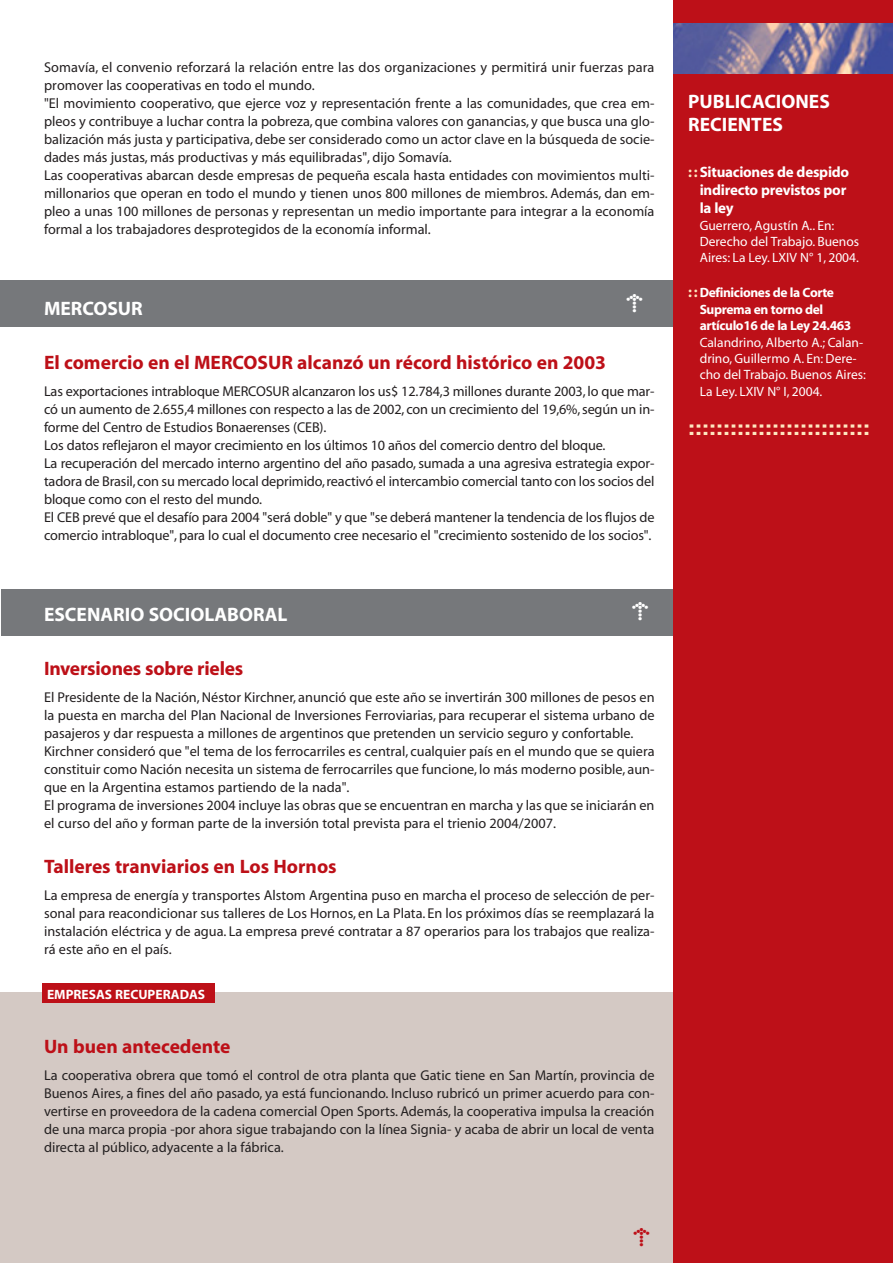
<style>
.page{position:relative;width:893px;height:1263px;background:#fff}
.page>*{position:absolute;margin:0;border:0;box-sizing:border-box;transform-origin:0 0}
.t1{font:900 21px "Univers";color:#fee7bf}
.t2{font:700 19.5px "Myriad";color:#bd1018}
.t3{font:700 19.5px/23.4px "Myriad";color:#fff}
.t4{font:700 15px/18px "Myriad";letter-spacing:-.015em;color:#fff}
.t5{font:900 15px "Meta Plus";color:#fff}
.t6{font:900 15px "Meta Plus";color:#bd1018}
.t7{font:14.25px/18px "Myriad";color:#231f20}
.t8{font:13.5px/16.5px "Myriad";color:#fff}
.t9{font:700 13.5px/16.5px "Myriad";letter-spacing:-.03em;color:#fff}
.t10{font:700 13.5px "Myriad";color:#fff}
.s1{color:#fee7bf}
.s2{font-size:15px;color:#fee7bf}
</style>
<div class="page">
<div style="left:0;top:992px;width:692px;height:271px;background:#d4c9c4"></div>
<div style="left:43px;top:984px;width:172px;height:19px;background:#bd1018"></div>
<div style="left:1px;top:589px;width:687px;height:46px;background:#76787b"></div>
<div style="left:1px;top:280px;width:682px;height:47px;background:#76787b"></div>
<div style="left:673px;top:0;width:219px;height:1263px;background:#bd1018"></div>
<img style="left:673px;top:24px;width:219px;height:49px">
<p class="t7" style="left:44px;top:59px;width:612px">Somavía, el convenio reforzará la relación entre las dos organizaciones y permitirá unir fuerzas para promover las cooperativas en todo el mundo.<br>"El movimiento cooperativo, que ejerce voz y representación frente a las comunidades, que crea em&shy;pleos y contribuye a luchar contra la pobreza, que combina valores con ganancias, y que busca una glo&shy;balización más justa y participativa, debe ser considerado como un actor clave en la búsqueda de socie&shy;dades más justas, más productivas y más equilibradas", dijo Somavía.<br>Las cooperativas abarcan desde empresas de pequeña escala hasta entidades con movimientos multi&shy;millonarios que operan en todo el mundo y tienen unos 800 millones de miembros. Además, dan em&shy;pleo a unas 100 millones de personas y representan un medio importante para integrar a la economía formal a los trabajadores desprotegidos de la economía informal.</p>
<p class="t5" style="left:627px;top:313px;width:21px;rotate:-90deg">&gt;</p>
<h2 class="t3" style="left:44px;top:298px;width:100px">MERCOSUR</h2>
<h2 class="t2" style="left:44px;top:355px;width:563px">El comercio en el MERCOSUR alcanzó un récord histórico en 2003</h2>
<p class="t7" style="left:44px;top:383px;width:612px">Las exportaciones intrabloque MERCOSUR alcanzaron los us$ 12.784,3 millones durante 2003, lo que mar&shy;có un aumento de 2.655,4 millones con respecto a las de 2002, con un crecimiento del 19,6%, según un in&shy;forme del Centro de Estudios Bonaerenses (CEB).<br>Los datos reflejaron el mayor crecimiento en los últimos 10 años del comercio dentro del bloque.<br>La recuperación del mercado interno argentino del año pasado, sumada a una agresiva estrategia expor&shy;tadora de Brasil,con su mercado local deprimido,reactivó el intercambio comercial tanto con los socios del bloque como con el resto del mundo.<br>El CEB prevé que el desafío para 2004 "será doble" y que "se deberá mantener la tendencia de los flujos de comercio intrabloque", para lo cual el documento cree necesario el "crecimiento sostenido de los socios".</p>
<p class="t5" style="left:633px;top:621px;width:21px;rotate:-90deg">&gt;</p>
<h2 class="t3" style="left:44px;top:604px;width:245px">ESCENARIO SOCIOLABORAL</h2>
<h2 class="t2" style="left:44px;top:661px;width:201px">Inversiones sobre rieles</h2>
<p class="t7" style="left:44px;top:689px;width:612px">El Presidente de la Nación, Néstor Kirchner, anunció que este año se invertirán 300 millones de pesos en la puesta en marcha del Plan Nacional de Inversiones Ferroviarias, para recuperar el sistema urbano de pasajeros y dar respuesta a millones de argentinos que pretenden un servicio seguro y confortable.<br>Kirchner consideró que "el tema de los ferrocarriles es central, cualquier país en el mundo que se quiera constituir como Nación necesita un sistema de ferrocarriles que funcione, lo más moderno posible, aun&shy;que en la Argentina estamos partiendo de la nada".<br>El programa de inversiones 2004 incluye las obras que se encuentran en marcha y las que se iniciarán en el curso del año y forman parte de la inversión total prevista para el trienio 2004/2007.</p>
<h2 class="t2" style="left:44px;top:859px;width:294px">Talleres tranviarios en Los Hornos</h2>
<p class="t7" style="left:44px;top:887px;width:612px;text-align:justify">La empresa de energía y transportes Alstom Argentina puso en marcha el proceso de selección de per&shy;sonal para reacondicionar sus talleres de Los Hornos, en La Plata. En los próximos días se reemplazará la instalación eléctrica y de agua. La empresa prevé contratar a 87 operarios para los trabajos que realiza&shy;rá este año en el país.</p>
<p class="t10" style="left:47px;top:989px;width:160px">EMPRESAS RECUPERADAS</p>
<h2 class="t2" style="left:44px;top:1039px;width:188px">Un buen antecedente</h2>
<p class="t7" style="left:44px;top:1067px;width:612px;text-align:justify">La cooperativa obrera que tomó el control de otra planta que Gatic tiene en San Martín, provincia de Buenos Aires, a fines del año pasado, ya está funcionando. Incluso rubricó un primer acuerdo para con&shy;vertirse en proveedora de la cadena comercial Open Sports. Además, la cooperativa impulsa la creación de una marca propia -por ahora sigue trabajando con la línea Signia- y acaba de abrir un local de venta directa al público, adyacente a la fábrica.</p>
<p class="t6" style="left:635px;top:1247px;width:21px;rotate:-90deg">&gt;</p>
<h2 class="t3" style="left:688px;top:91px;width:143px">PUBLICACIONES<br>RECIENTES</h2>
<p class="t4" style="left:699px;top:164px;width:151px;text-indent:-11px"><span class="s1">::</span>Situaciones de despido indirecto previstos por la ley</p>
<p class="t8" style="left:699px;top:218px;width:161px">Guerrero, Agustín A.. En:<br>Derecho del Trabajo. Buenos<br>Aires: La Ley. LXIV N° 1, 2004.</p>
<p class="t9" style="left:699px;top:285px;width:153px;text-indent:-11px"><span class="s2">::</span> Definiciones de la Corte<br>Suprema en torno del artículo16 de la Ley 24.463</p>
<p class="t8" style="left:699px;top:335px;width:168px">Calandrino, Alberto A.; Calan&shy;drino, Guillermo A. En: Dere&shy;cho del Trabajo. Buenos Aires:<br>La Ley. LXIV N° I, 2004.</p>
<h1 class="t1" style="left:688px;top:420px;width:183px">::::::::::::::::::::::::::</h1>
</div>
